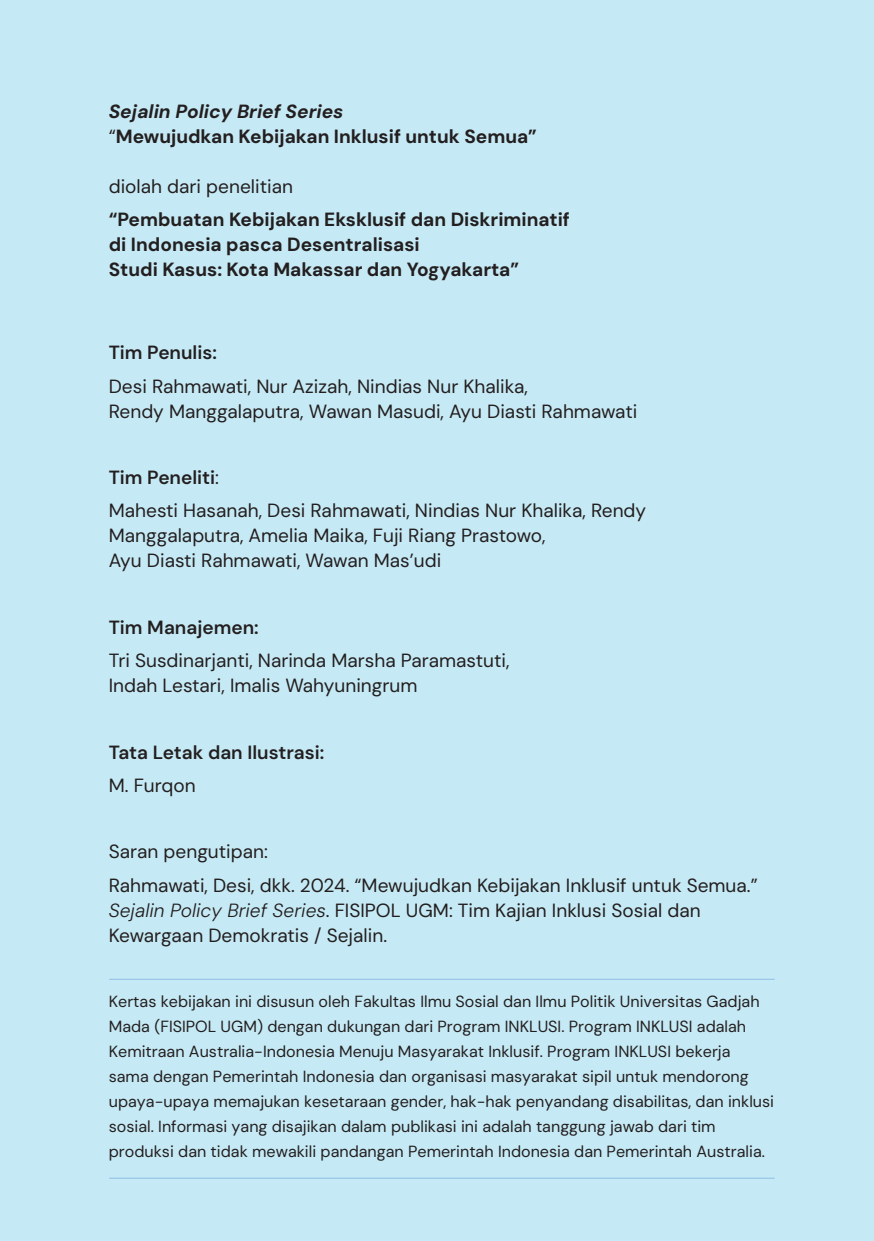
<style>
.page{position:relative;width:874px;height:1241px;background:#fff}
.page>*{position:absolute;margin:0;border:0;box-sizing:border-box;transform-origin:0 0}
.Body{font:19.07px/25px "DM Sans 18 pt";color:#231f20}
.Body-2{font:700 19.07px/24.8px "DM Sans 18 pt";color:#231f20}
.Body-3{font:600 19.07px "DM Sans 18 pt";color:#231f20}
.Body-4{font:16.1px/24.8px "DM Sans 18 pt";color:#231f20}
.s1{font-style:italic}
.s2{font-weight:400}
.s3{font-weight:300;font-style:italic}
</style>
<div class="page">
<div style="left:0;top:0;width:873px;height:1240px;background:#c6eaf5"></div>
<hr style="left:109px;top:978px;width:665px;height:1px;background:#90bce4">
<hr style="left:109px;top:1177px;width:665px;height:1px;background:#90bce4">
<p class="Body-2" style="left:109px;top:99px;width:429px"><span class="s1">Sejalin Policy Brief Series<br></span><span class="s2">“</span>Mewujudkan Kebijakan Inklusif untuk Semua”</p>
<p class="Body" style="left:109px;top:174px;width:186px">diolah dari penelitian</p>
<p class="Body-2" style="left:109px;top:207px;width:462px">“Pembuatan Kebijakan Eksklusif dan Diskriminatif di Indonesia pasca Desentralisasi<br>Studi Kasus: Kota Makassar dan Yogyakarta”</p>
<p class="Body-3" style="left:109px;top:341px;width:110px">Tim Penulis:</p>
<p class="Body" style="left:109px;top:373px;width:530px">Desi Rahmawati, Nur Azizah, Nindias Nur Khalika,<br>Rendy Manggalaputra, Wawan Masudi, Ayu Diasti Rahmawati</p>
<p class="Body-3" style="left:109px;top:465px;width:112px">Tim Peneliti<span class="s2">:</span></p>
<p class="Body" style="left:109px;top:498px;width:538px">Mahesti Hasanah, Desi Rahmawati, Nindias Nur Khalika, Rendy<br>Manggalaputra, Amelia Maika, Fuji Riang Prastowo,<br>Ayu Diasti Rahmawati, Wawan Mas’udi</p>
<p class="Body-3" style="left:109px;top:615px;width:151px">Tim Manajemen:</p>
<p class="Body" style="left:109px;top:648px;width:402px">Tri Susdinarjanti, Narinda Marsha Paramastuti,<br>Indah Lestari, Imalis Wahyuningrum</p>
<p class="Body-3" style="left:109px;top:740px;width:217px">Tata Letak dan Ilustrasi:</p>
<p class="Body" style="left:109px;top:772px;width:88px">M. Furqon</p>
<p class="Body" style="left:109px;top:839px;width:161px">Saran pengutipan:</p>
<p class="Body" style="left:109px;top:872px;width:650px">Rahmawati, Desi, dkk. 2024. “Mewujudkan Kebijakan Inklusif untuk Semua.”<br><span class="s3">Sejalin Policy Brief Series</span>. FISIPOL UGM: Tim Kajian Inklusi Sosial dan<br>Kewargaan Demokratis / Sejalin.</p>
<p class="Body-4" style="left:109px;top:988px;width:666px">Kertas kebijakan ini disusun oleh Fakultas Ilmu Sosial dan Ilmu Politik Universitas Gadjah Mada (FISIPOL UGM) dengan dukungan dari Program INKLUSI. Program INKLUSI adalah Kemitraan Australia-Indonesia Menuju Masyarakat Inklusif. Program INKLUSI bekerja sama dengan Pemerintah Indonesia dan organisasi masyarakat sipil untuk mendorong upaya-upaya memajukan kesetaraan gender, hak-hak penyandang disabilitas, dan inklusi sosial. Informasi yang disajikan dalam publikasi ini adalah tanggung jawab dari tim produksi dan tidak mewakili pandangan Pemerintah Indonesia dan Pemerintah Australia.</p>
</div>
